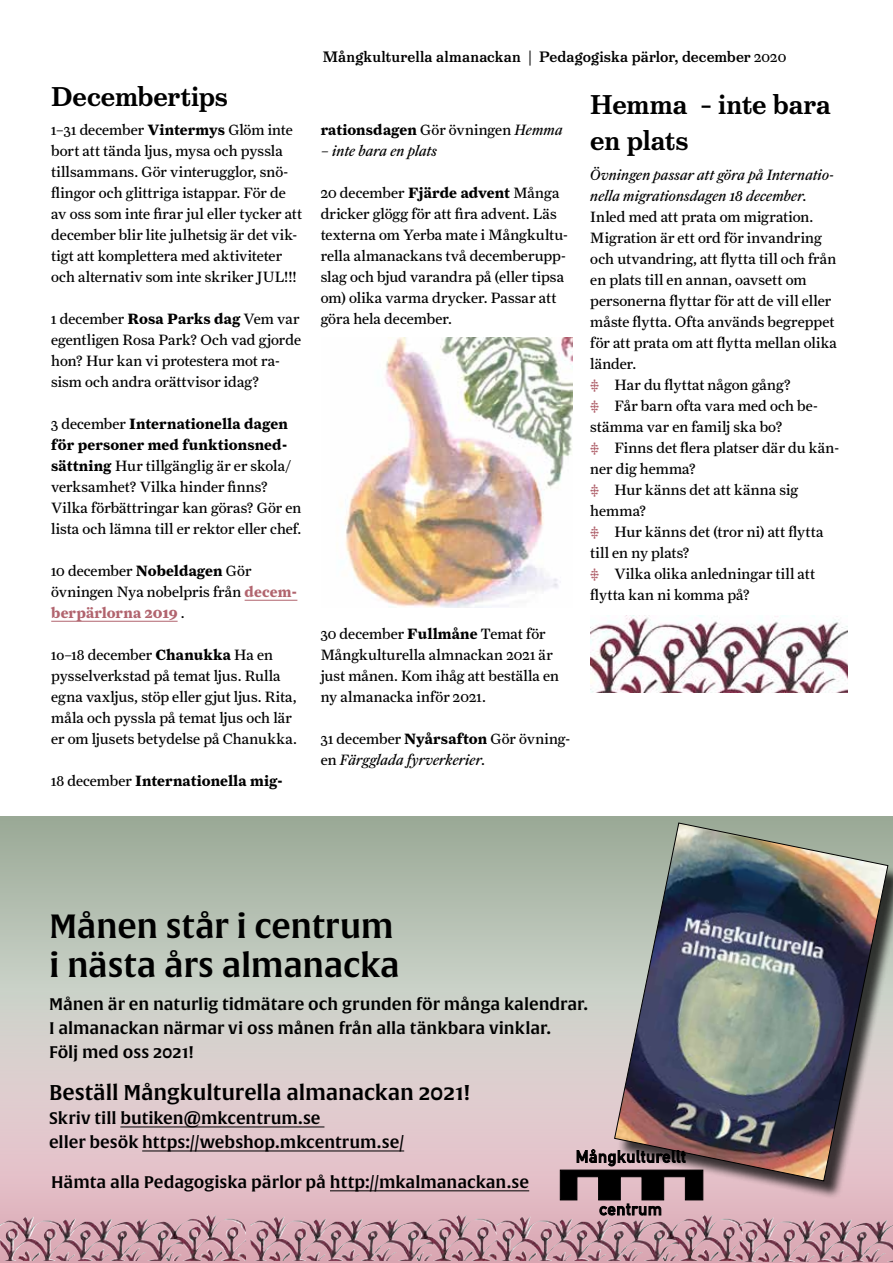
<style>
.page{position:relative;width:893px;height:1263px;background:#fff}
.page>*{position:absolute;margin:0;border:0;box-sizing:border-box;transform-origin:0 0}
.t1{font:33px/39.6px "Alverata Sb";letter-spacing:-.01em;color:#000}
.t2{font:600 27px/36px "Victorian Orchid";letter-spacing:-.005em;color:#000}
.t3{font:21px "Alverata Sb";letter-spacing:-.01em;color:#000}
.t4{font:16.5px/24px "Alverata Sb";letter-spacing:-.005em;color:#000}
.t5{font:15px/21px "Farnham Text";letter-spacing:.005em;color:#000}
.t6{font:italic 15px/21px "Farnham Text";color:#000}
.t7{font:700 15px "Farnham Text";letter-spacing:.005em;color:#000}
.t8{font:15px "Victorian Orchid";letter-spacing:.005em;color:#000}
.s1{font-weight:700}
.s2{font-weight:700;color:#b1646e}
.s3{font-weight:400}
.s4{font-family:"Farnham Text"}
.s5{font-weight:400;font-style:italic}
.s6{font-style:italic}
.s7{color:#b1646e}
</style>
<div class="page">
<svg style="left:0;top:816px;width:893px;height:176px;background:#b1bdae"></svg>
<svg style="left:0;top:992px;width:893px;height:271px;background:#dbc7c9"></svg>
<hr style="left:120px;top:1126px;width:204px;height:1px;background:#000">
<hr style="left:142px;top:1150px;width:262px;height:1px;background:#000">
<hr style="left:330px;top:1190px;width:199px;height:1px;background:#000">
<div style="left:617px;top:825px;width:276px;height:374px;background:#000;opacity:.75"></div>
<img style="left:614px;top:822px;width:274px;height:359px">
<img style="left:0;top:1215px;width:228px;height:46px">
<img style="left:250px;top:1215px;width:228px;height:46px">
<img style="left:497px;top:1215px;width:227px;height:46px">
<img style="left:740px;top:1216px;width:153px;height:46px">
<svg style="left:560px;top:1149px;width:143px;height:66px;background:#776367"></svg>
<hr style="left:245px;top:600px;width:52px;height:1px;background:#b1646e">
<hr style="left:51px;top:621px;width:127px;height:1px;background:#b1646e">
<img style="left:345px;top:337px;width:227px;height:270px">
<img style="left:590px;top:615px;width:258px;height:77px">
<h2 class="t2" style="left:51px;top:78px;width:178px">Decembertips</h2>
<p class="t5" style="left:51px;top:119px;width:252px">1–31 december <span class="s1">Vintermys</span> Glöm inte bort att tända ljus, mysa och pyssla tillsammans. Gör vinterugglor, snö&shy;flingor och glittriga istappar. För de av oss som inte firar jul eller tycker att december blir lite julhetsig är det vik&shy;tigt att komplettera med aktiviteter och alternativ som inte skriker JUL!!!</p>
<p class="t5" style="left:51px;top:308px;width:251px">1 december <span class="s1">Rosa Parks dag</span> Vem var egentligen Rosa Park? Och vad gjorde hon? Hur kan vi protestera mot ra&shy;sism och andra orättvisor idag?</p>
<p class="t5" style="left:51px;top:413px;width:252px">3 december <span class="s1">Internationella dagen för personer med funktionsned&shy;sättning</span> Hur tillgänglig är er skola/ verksamhet? Vilka hinder finns?<br>Vilka förbättringar kan göras? Gör en lista och lämna till er rektor eller chef.</p>
<p class="t5" style="left:51px;top:560px;width:248px">10 december <span class="s1">Nobeldagen</span> Gör övningen Nya nobelpris från <span class="s2">decem&shy;berpärlorna 2019</span> .</p>
<p class="t5" style="left:51px;top:644px;width:247px">1o–18 december <span class="s1">Chanukka</span> Ha en pysselverkstad på temat ljus. Rulla egna vaxljus, stöp eller gjut ljus. Rita, måla och pyssla på temat ljus och lär er om ljusets betydelse på Chanukka.</p>
<p class="t7" style="left:51px;top:772px;width:233px"><span class="s3">18 december</span> Internationella mig-</p>
<p class="t8" style="left:323px;top:47px;width:465px">Mångkulturella almanackan | Pedagogiska pärlor, december <span class="s4">2020</span></p>
<p class="t7" style="left:321px;top:120px;width:244px">rationsdagen <span class="s3">Gör övningen</span> <span class="s5">Hemma</span></p>
<p class="t6" style="left:321px;top:140px;width:118px">– inte bara en plats</p>
<p class="t5" style="left:321px;top:182px;width:249px">20 december <span class="s1">Fjärde advent</span> Många dricker glögg för att fira advent. Läs texterna om Yerba mate i Mångkultu&shy;rella almanackans två decemberupp&shy;slag och bjud varandra på (eller tipsa om) olika varma drycker. Passar att göra hela december.</p>
<p class="t5" style="left:321px;top:623px;width:240px">30 december <span class="s1">Fullmåne</span> Temat för<br>Mångkulturella almnackan 2021 är just månen. Kom ihåg att beställa en ny almanacka inför 2021.</p>
<p class="t5" style="left:321px;top:728px;width:251px">31 december <span class="s1">Nyårsafton</span> Gör övning&shy;en <span class="s6">Färgglada fyrverkerier</span>.</p>
<h2 class="t2" style="left:590px;top:87px;width:242px">Hemma – inte bara en plats</h2>
<p class="t6" style="left:590px;top:164px;width:245px">Övningen passar att göra på Internatio&shy;nella migrationsdagen 18 december.</p>
<p class="t5" style="left:590px;top:206px;width:248px">Inled med att prata om migration.<br>Migration är ett ord för invandring och utvandring, att flytta till och från en plats till en annan, oavsett om personerna flyttar för att de vill eller måste flytta. Ofta används begreppet för att prata om att flytta mellan olika länder.</p>
<p class="t5" style="left:590px;top:374px;width:202px"><span class="s7">•</span> Har du flyttat någon gång?</p>
<p class="t5" style="left:590px;top:395px;width:229px"><span class="s7">•</span> Får barn ofta vara med och be&shy;stämma var en familj ska bo?</p>
<p class="t5" style="left:590px;top:437px;width:251px"><span class="s7">•</span> Finns det flera platser där du kän&shy;ner dig hemma?</p>
<p class="t5" style="left:590px;top:479px;width:209px"><span class="s7">•</span> Hur känns det att känna sig hemma?</p>
<p class="t5" style="left:590px;top:521px;width:235px"><span class="s7">•</span> Hur känns det (tror ni) att flytta till en ny plats?</p>
<p class="t5" style="left:590px;top:563px;width:226px"><span class="s7">•</span> Vilka olika anledningar till att flytta kan ni komma på?</p>
<h1 class="t1" style="left:49px;top:907px;width:352px">Månen står i centrum i nästa års almanacka</h1>
<p class="t4" style="left:49px;top:992px;width:541px">Månen är en naturlig tidmätare och grunden för många kalendrar.<br>I almanackan närmar vi oss månen från alla tänkbara vinklar.<br>Följ med oss 2021!</p>
<h3 class="t3" style="left:49px;top:1079px;width:423px">Beställ Mångkulturella almanackan 2021!</h3>
<p class="t4" style="left:49px;top:1106px;width:357px">Skriv till butiken@mkcentrum.se<br>eller besök https://webshop.mkcentrum.se/</p>
<p class="t4" style="left:51px;top:1170px;width:479px">Hämta alla Pedagogiska pärlor på http://mkalmanackan.se</p>
</div>
